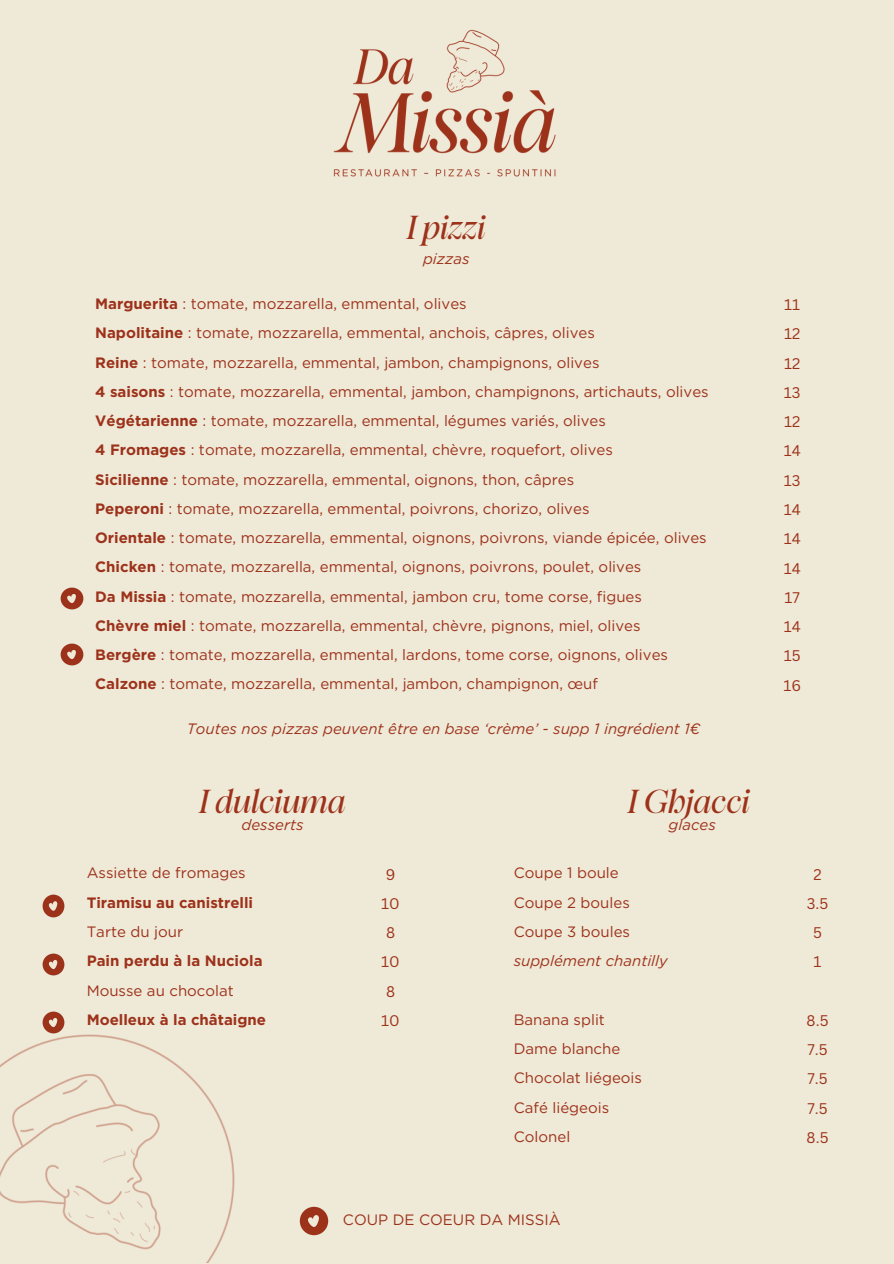
<style>
.page{position:relative;width:894px;height:1264px;background:#fff}
.page>*{position:absolute;margin:0;border:0;box-sizing:border-box;transform-origin:0 0}
.t1{font:italic 33px "PP Pangaia";color:#9d321b}
.t2{font:15px "Gotham";color:#9d321b}
.t3{font:italic 15px "Gotham";color:#9d321b}
.t4{font:700 15px "Gotham";color:#9d321b}
.t5{font:15px "Canva Sans";color:#9d321b}
.s1{font-weight:700}
</style>
<div class="page">
<div style="left:0;top:0;width:893px;height:1263px;background:#efe9d7"></div>
<img style="left:42px;top:894px;width:23px;height:23px">
<img style="left:0;top:1033px;width:235px;height:229px">
<img style="left:333px;top:29px;width:223px;height:148px">
<img style="left:42px;top:1011px;width:23px;height:22px">
<img style="left:61px;top:587px;width:22px;height:22px">
<img style="left:61px;top:643px;width:22px;height:22px">
<img style="left:299px;top:1206px;width:29px;height:29px">
<img style="left:42px;top:953px;width:23px;height:22px">
<p class="t1" style="left:407px;top:214px;width:79px">I pizzi</p>
<p class="t3" style="left:423px;top:249px;width:48px">pizzas</p>
<p class="t2" style="left:95px;top:294px;width:373px"><span class="s1">Marguerita</span> : tomate, mozzarella, emmental, olives</p>
<p class="t2" style="left:95px;top:324px;width:501px"><span class="s1">Napolitaine</span> : tomate, mozzarella, emmental, anchois, câpres, olives</p>
<p class="t2" style="left:95px;top:353px;width:505px"><span class="s1">Reine</span> : tomate, mozzarella, emmental, jambon, champignons, olives</p>
<p class="t2" style="left:95px;top:382px;width:615px"><span class="s1">4 saisons</span> : tomate, mozzarella, emmental, jambon, champignons, artichauts, olives</p>
<p class="t2" style="left:95px;top:411px;width:512px"><span class="s1">Végétarienne</span> : tomate, mozzarella, emmental, légumes variés, olives</p>
<p class="t2" style="left:95px;top:441px;width:519px"><span class="s1">4 Fromages</span> : tomate, mozzarella, emmental, chèvre, roquefort, olives</p>
<p class="t2" style="left:95px;top:470px;width:480px"><span class="s1">Sicilienne</span> : tomate, mozzarella, emmental, oignons, thon, câpres</p>
<p class="t2" style="left:95px;top:499px;width:495px"><span class="s1">Peperoni</span> : tomate, mozzarella, emmental, poivrons, chorizo, olives</p>
<p class="t2" style="left:95px;top:528px;width:613px"><span class="s1">Orientale</span> : tomate, mozzarella, emmental, oignons, poivrons, viande épicée, olives</p>
<p class="t2" style="left:95px;top:558px;width:547px"><span class="s1">Chicken</span> : tomate, mozzarella, emmental, oignons, poivrons, poulet, olives</p>
<p class="t2" style="left:95px;top:587px;width:548px"><span class="s1">Da Missia</span> : tomate, mozzarella, emmental, jambon cru, tome corse, figues</p>
<p class="t2" style="left:95px;top:616px;width:546px"><span class="s1">Chèvre miel</span> : tomate, mozzarella, emmental, chèvre, pignons, miel, olives</p>
<p class="t2" style="left:95px;top:645px;width:574px"><span class="s1">Bergère</span> : tomate, mozzarella, emmental, lardons, tome corse, oignons, olives</p>
<p class="t2" style="left:95px;top:675px;width:504px"><span class="s1">Calzone</span> : tomate, mozzarella, emmental, jambon, champignon, œuf</p>
<p class="t3" style="left:187px;top:719px;width:515px">Toutes nos pizzas peuvent être en base ‘crème’ - supp 1 ingrédient 1€</p>
<p class="t1" style="left:199px;top:788px;width:147px">I dulciuma</p>
<p class="t3" style="left:241px;top:815px;width:63px">desserts</p>
<p class="t2" style="left:87px;top:864px;width:160px">Assiette de fromages</p>
<p class="t4" style="left:87px;top:893px;width:168px">Tiramisu au canistrelli</p>
<p class="t2" style="left:87px;top:922px;width:98px">Tarte du jour</p>
<p class="t4" style="left:87px;top:951px;width:177px">Pain perdu à la Nuciola</p>
<p class="t2" style="left:87px;top:981px;width:149px">Mousse au chocolat</p>
<p class="t4" style="left:87px;top:1010px;width:181px">Moelleux à la châtaigne</p>
<p class="t5" style="left:385px;top:863px;width:11px">9</p>
<p class="t5" style="left:381px;top:892px;width:20px">10</p>
<p class="t5" style="left:386px;top:922px;width:11px">8</p>
<p class="t5" style="left:381px;top:951px;width:20px">10</p>
<p class="t5" style="left:386px;top:980px;width:11px">8</p>
<p class="t5" style="left:381px;top:1009px;width:20px">10</p>
<p class="t1" style="left:628px;top:788px;width:123px">I Ghjacci</p>
<p class="t3" style="left:668px;top:815px;width:49px">glaces</p>
<p class="t2" style="left:513px;top:864px;width:106px">Coupe 1 boule</p>
<p class="t2" style="left:513px;top:893px;width:118px">Coupe 2 boules</p>
<p class="t2" style="left:513px;top:922px;width:118px">Coupe 3 boules</p>
<p class="t3" style="left:513px;top:951px;width:155px">supplément chantilly</p>
<p class="t2" style="left:513px;top:1010px;width:93px">Banana split</p>
<p class="t2" style="left:513px;top:1039px;width:108px">Dame blanche</p>
<p class="t2" style="left:513px;top:1068px;width:130px">Chocolat liégeois</p>
<p class="t2" style="left:513px;top:1098px;width:97px">Café liégeois</p>
<p class="t2" style="left:513px;top:1127px;width:58px">Colonel</p>
<p class="t2" style="left:343px;top:1210px;width:219px">COUP DE COEUR DA MISSIÀ</p>
<p class="t5" style="left:784px;top:294px;width:17px">11</p>
<p class="t5" style="left:784px;top:323px;width:18px">12</p>
<p class="t5" style="left:784px;top:352px;width:18px">12</p>
<p class="t5" style="left:783px;top:382px;width:18px">13</p>
<p class="t5" style="left:784px;top:411px;width:18px">12</p>
<p class="t5" style="left:783px;top:440px;width:19px">14</p>
<p class="t5" style="left:783px;top:469px;width:18px">13</p>
<p class="t5" style="left:783px;top:499px;width:19px">14</p>
<p class="t5" style="left:783px;top:528px;width:19px">14</p>
<h1 class="t5" style="left:783px;top:557px;width:19px">14</h1>
<p class="t5" style="left:784px;top:586px;width:17px">17</p>
<h1 class="t5" style="left:783px;top:616px;width:19px">14</h1>
<p class="t5" style="left:783px;top:645px;width:18px">15</p>
<p class="t5" style="left:783px;top:674px;width:19px">16</p>
<p class="t5" style="left:813px;top:863px;width:10px">2</p>
<p class="t5" style="left:806px;top:892px;width:23px">3.5</p>
<p class="t5" style="left:812px;top:922px;width:10px">5</p>
<p class="t5" style="left:813px;top:951px;width:9px">1</p>
<p class="t5" style="left:806px;top:1009px;width:23px">8.5</p>
<p class="t5" style="left:807px;top:1039px;width:22px">7.5</p>
<p class="t5" style="left:807px;top:1068px;width:22px">7.5</p>
<p class="t5" style="left:807px;top:1097px;width:22px">7.5</p>
<p class="t5" style="left:806px;top:1126px;width:23px">8.5</p>
</div>
